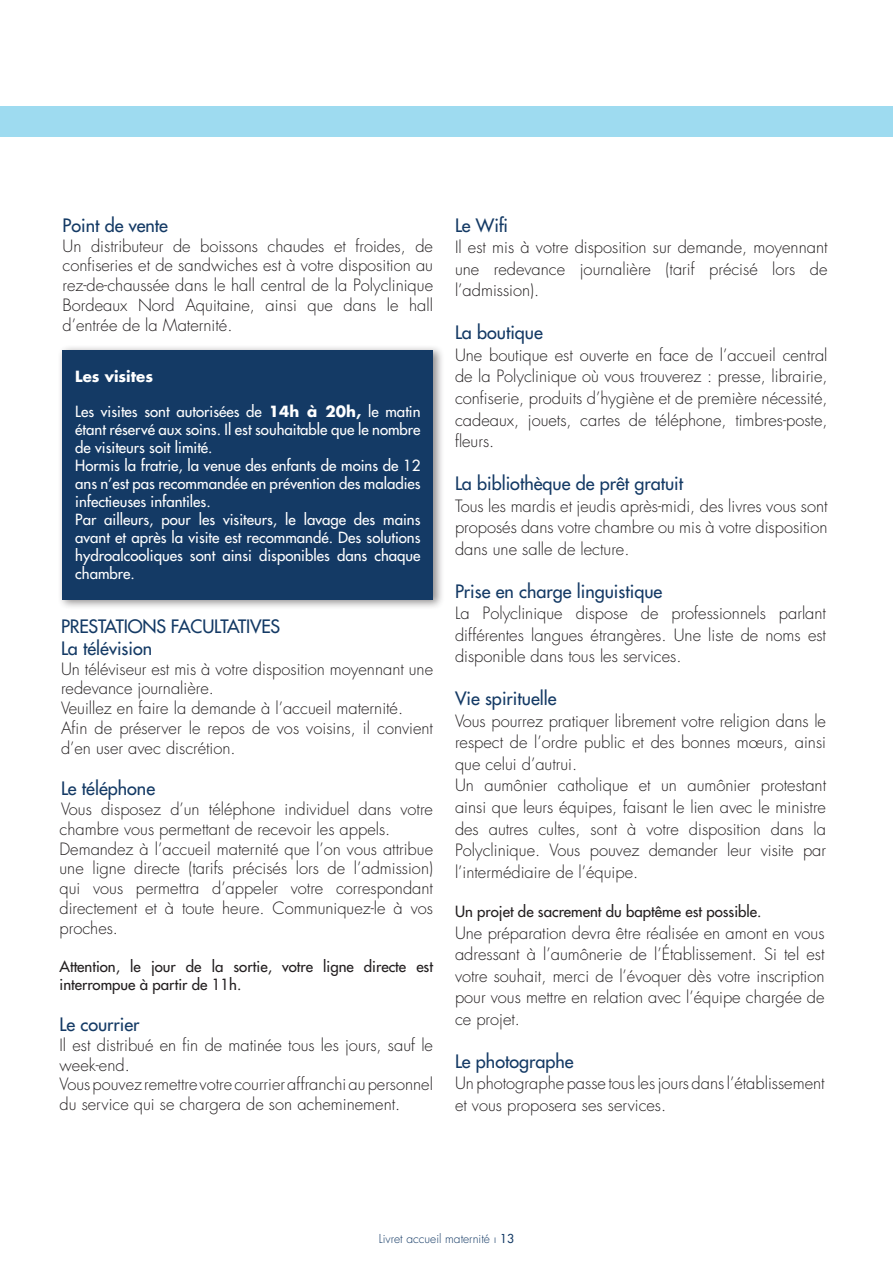
<style>
.page{position:relative;width:893px;height:1263px;background:#fff}
.page>*{position:absolute;margin:0;border:0;box-sizing:border-box;transform-origin:0 0}
.SOUS_TITRE{font:500 18px "Futura Std";color:#143a65}
.TITRE{font:500 18px "Futura Std";letter-spacing:-.01em;color:#143a65}
.TEXTE{font:500 18px "Futura Std";color:#143a65}
.SOUS_TITRE-2{font:300 16.5px/21.6px "Futura LT";color:#231f20;text-align:justify}
.TEXTE-2{font:300 16.5px/19.8px "Futura LT";color:#231f20;text-align:justify}
.TEXTE-3{font:500 15px/18px "Futura Std";color:#fff;text-align:justify}
.SOUS_TITRE-3{font:500 15px/18px "Futura Std";color:#231f20}
.TEXTE-4{font:700 15px "Futura LT";color:#fff}
.t1{font:300 12px "Futura LT";color:#143a65}
.s1{font-family:"Futura LT";font-weight:700}
.s2{font-family:"Futura Std";font-weight:500}
</style>
<div class="page">
<div style="left:0;top:106px;width:893px;height:31px;background:#9edbf0"></div>
<div style="left:57px;top:344px;width:387px;height:267px;background:#231f20;opacity:.5"></div>
<div style="left:63px;top:350px;width:370px;height:249px;background:#143a65"></div>
<p class="TEXTE" style="left:63px;top:214px;width:107px">Point de vente</p>
<p class="TEXTE-2" style="left:63px;top:236px;width:372px">Un distributeur de boissons chaudes et froides, de confiseries et de sandwiches est à votre disposition au rez-de-chaussée dans le hall central de la Polyclinique Bordeaux Nord Aquitaine, ainsi que dans le hall d’entrée de la Maternité.</p>
<p class="TEXTE-4" style="left:75px;top:367px;width:79px">Les visites</p>
<p class="TEXTE-3" style="left:75px;top:402px;width:347px">Les visites sont autorisées de <span class="s1">14h à 20h,</span> le matin étant réservé aux soins. Il est souhaitable que le nombre de visiteurs soit limité.</p>
<p class="TEXTE-3" style="left:75px;top:456px;width:347px">Hormis la fratrie, la venue des enfants de moins de 12 ans n’est pas recommandée en prévention des maladies infectieuses infantiles.</p>
<p class="TEXTE-3" style="left:75px;top:510px;width:347px">Par ailleurs, pour les visiteurs, le lavage des mains avant et après la visite est recommandé. Des solutions hydroalcooliques sont ainsi disponibles dans chaque chambre.</p>
<p class="TITRE" style="left:61px;top:615px;width:221px">PRESTATIONS FACULTATIVES</p>
<p class="SOUS_TITRE" style="left:61px;top:637px;width:93px">La télévision</p>
<p class="SOUS_TITRE-2" style="left:61px;top:659px;width:374px;line-height:19.8px">Un téléviseur est mis à votre disposition moyennant une redevance journalière.</p>
<p class="SOUS_TITRE-2" style="left:61px;top:698px;width:344px">Veuillez en faire la demande à l’accueil maternité.</p>
<p class="SOUS_TITRE-2" style="left:61px;top:718px;width:374px;line-height:19.8px">Afin de préserver le repos de vos voisins, il convient d’en user avec discrétion.</p>
<p class="SOUS_TITRE" style="left:61px;top:777px;width:96px">Le téléphone</p>
<p class="SOUS_TITRE-2" style="left:60px;top:799px;width:375px;line-height:19.8px">Vous disposez d’un téléphone individuel dans votre chambre vous permettant de recevoir les appels.</p>
<p class="SOUS_TITRE-2" style="left:60px;top:839px;width:375px;line-height:19.8px">Demandez à l’accueil maternité que l’on vous attribue une ligne directe (tarifs précisés lors de l’admission) qui vous permettra d’appeler votre correspondant directement et à toute heure. Communiquez-le à vos proches.</p>
<p class="SOUS_TITRE-3" style="left:60px;top:957px;width:375px">Attention, le jour de la sortie, votre ligne directe est interrompue à partir de 11h.</p>
<p class="SOUS_TITRE" style="left:60px;top:1013px;width:82px">Le courrier</p>
<p class="SOUS_TITRE-2" style="left:60px;top:1035px;width:375px;line-height:19.8px">Il est distribué en fin de matinée tous les jours, sauf le week-end.</p>
<p class="SOUS_TITRE-2" style="left:60px;top:1075px;width:375px;line-height:19.8px">Vous pouvez remettre votre courrier affranchi au personnel du service qui se chargera de son acheminement.</p>
<p class="SOUS_TITRE" style="left:455px;top:214px;width:55px">Le Wifi</p>
<p class="SOUS_TITRE-2" style="left:455px;top:237px;width:374px">Il est mis à votre disposition sur demande, moyennant une redevance journalière (tarif précisé lors de l’admission).</p>
<p class="SOUS_TITRE" style="left:455px;top:321px;width:89px">La boutique</p>
<p class="SOUS_TITRE-2" style="left:455px;top:345px;width:374px">Une boutique est ouverte en face de l’accueil central de la Polyclinique où vous trouverez : presse, librairie, confiserie, produits d’hygiène et de première nécessité, cadeaux, jouets, cartes de téléphone, timbres-poste, fleurs.</p>
<p class="SOUS_TITRE" style="left:455px;top:472px;width:230px">La bibliothèque de prêt gratuit</p>
<p class="SOUS_TITRE-2" style="left:455px;top:495px;width:374px">Tous les mardis et jeudis après-midi, des livres vous sont proposés dans votre chambre ou mis à votre disposition dans une salle de lecture.</p>
<p class="SOUS_TITRE" style="left:455px;top:580px;width:209px">Prise en charge linguistique</p>
<p class="SOUS_TITRE-2" style="left:455px;top:603px;width:373px">La Polyclinique dispose de professionnels parlant différentes langues étrangères. Une liste de noms est disponible dans tous les services.</p>
<p class="SOUS_TITRE" style="left:455px;top:687px;width:103px">Vie spirituelle</p>
<p class="SOUS_TITRE-2" style="left:455px;top:710px;width:373px">Vous pourrez pratiquer librement votre religion dans le respect de l’ordre public et des bonnes mœurs, ainsi que celui d’autrui.</p>
<p class="SOUS_TITRE-2" style="left:455px;top:775px;width:373px">Un aumônier catholique et un aumônier protestant ainsi que leurs équipes, faisant le lien avec le ministre des autres cultes, sont à votre disposition dans la Polyclinique. Vous pouvez demander leur visite par l’intermédiaire de l’équipe.</p>
<p class="SOUS_TITRE-3" style="left:455px;top:902px;width:308px">Un projet de sacrement du baptême est possible.</p>
<p class="SOUS_TITRE-2" style="left:455px;top:922px;width:371px">Une préparation devra être réalisée en amont en vous adressant à l’aumônerie de l’Établissement. Si tel est votre souhait, merci de l’évoquer dès votre inscription pour vous mettre en relation avec l’équipe chargée de ce projet.</p>
<p class="SOUS_TITRE" style="left:455px;top:1050px;width:120px">Le photographe</p>
<p class="SOUS_TITRE-2" style="left:455px;top:1073px;width:371px">Un photographe passe tous les jours dans l’établissement et vous proposera ses services.</p>
<p class="t1" style="left:379px;top:1231px;width:137px">Livret accueil maternité ı <span class="s2">13</span></p>
</div>
